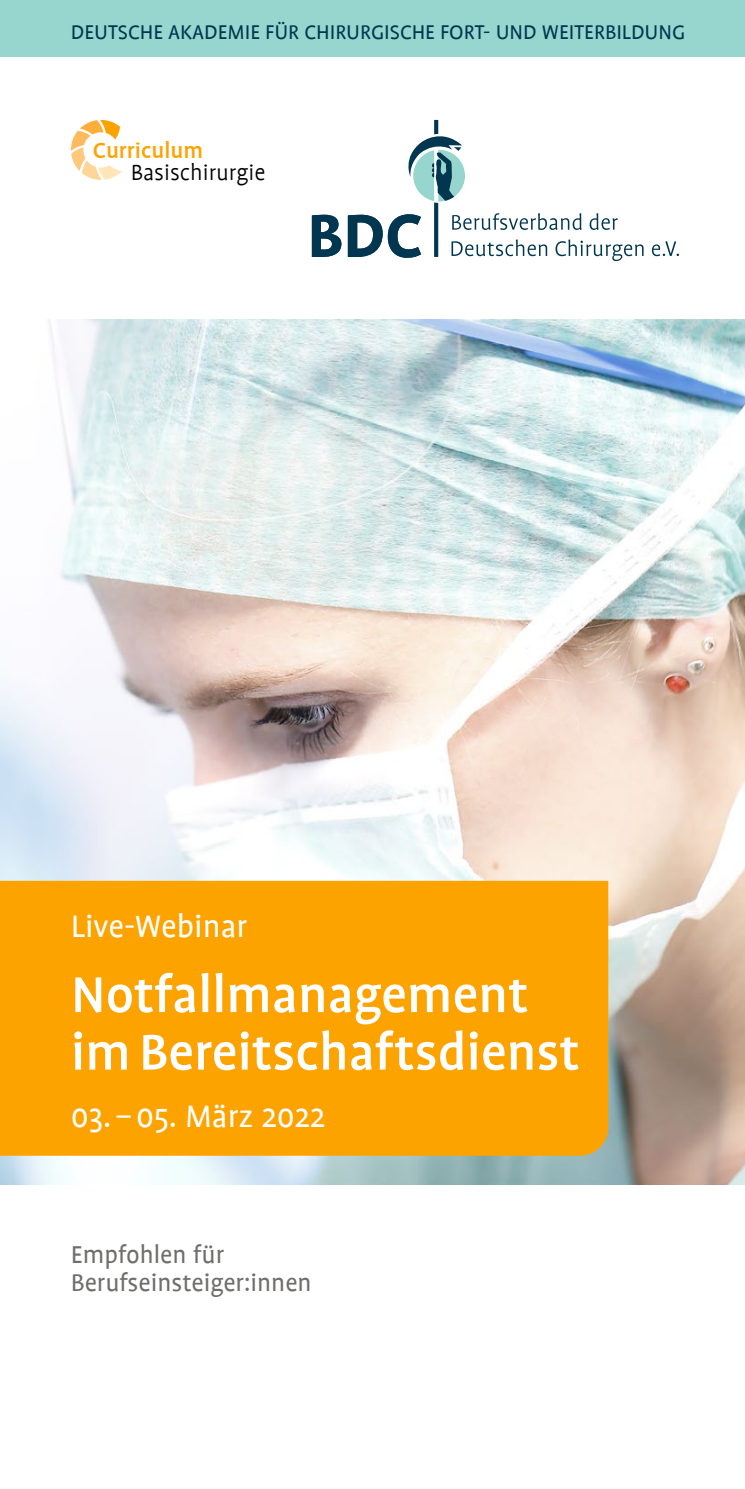
<style>
.page{position:relative;width:745px;height:1489px;background:#fff}
.page>*{position:absolute;margin:0;border:0;box-sizing:border-box;transform-origin:0 0}
.t1{font:500 57.5px/57.5px "Profile";color:#fff}
.t2{font:35px "Profile";color:#fff}
.t3{font:27.5px/28.2px "Profile";color:#6f6e6c}
.t4{font:300 25px "Profile";color:#000}
.t5{font:500 25px "Profile";color:#fda300}
.t6{font:22.5px "Profile";color:#003650}
</style>
<div class="page">
<img style="left:0;top:319px;width:744px;height:864px">
<div style="left:0;top:0;width:744px;height:57px;background:#96d6ce"></div>
<svg style="left:71px;top:120px;width:51px;height:60px"></svg>
<div style="left:0;top:880px;width:608px;height:275px;background:#fda300"></div>
<svg style="left:312px;top:215px;width:29px;height:42px"></svg>
<svg style="left:651px;top:241px;width:27px;height:15px"></svg>
<svg style="left:347px;top:120px;width:296px;height:141px"></svg>
<p class="t6" style="left:71px;top:21px;width:615px">DEUTSCHE AKADEMIE FÜR CHIRURGISCHE FORT- UND WEITERBILDUNG</p>
<p class="t5" style="left:93px;top:137px;width:112px">Curriculum</p>
<p class="t4" style="left:131px;top:159px;width:136px">Basischirurgie</p>
<h2 class="t2" style="left:71px;top:908px;width:178px">Live-Webinar</h2>
<h1 class="t1" style="left:71px;top:965px;width:510px">Notfallmanagement im Bereitschaftsdienst</h1>
<h2 class="t2" style="left:71px;top:1098px;width:256px">03. –05. März 2022</h2>
<p class="t3" style="left:71px;top:1240px;width:242px">Empfohlen für<br>Berufseinsteiger:innen</p>
</div>
